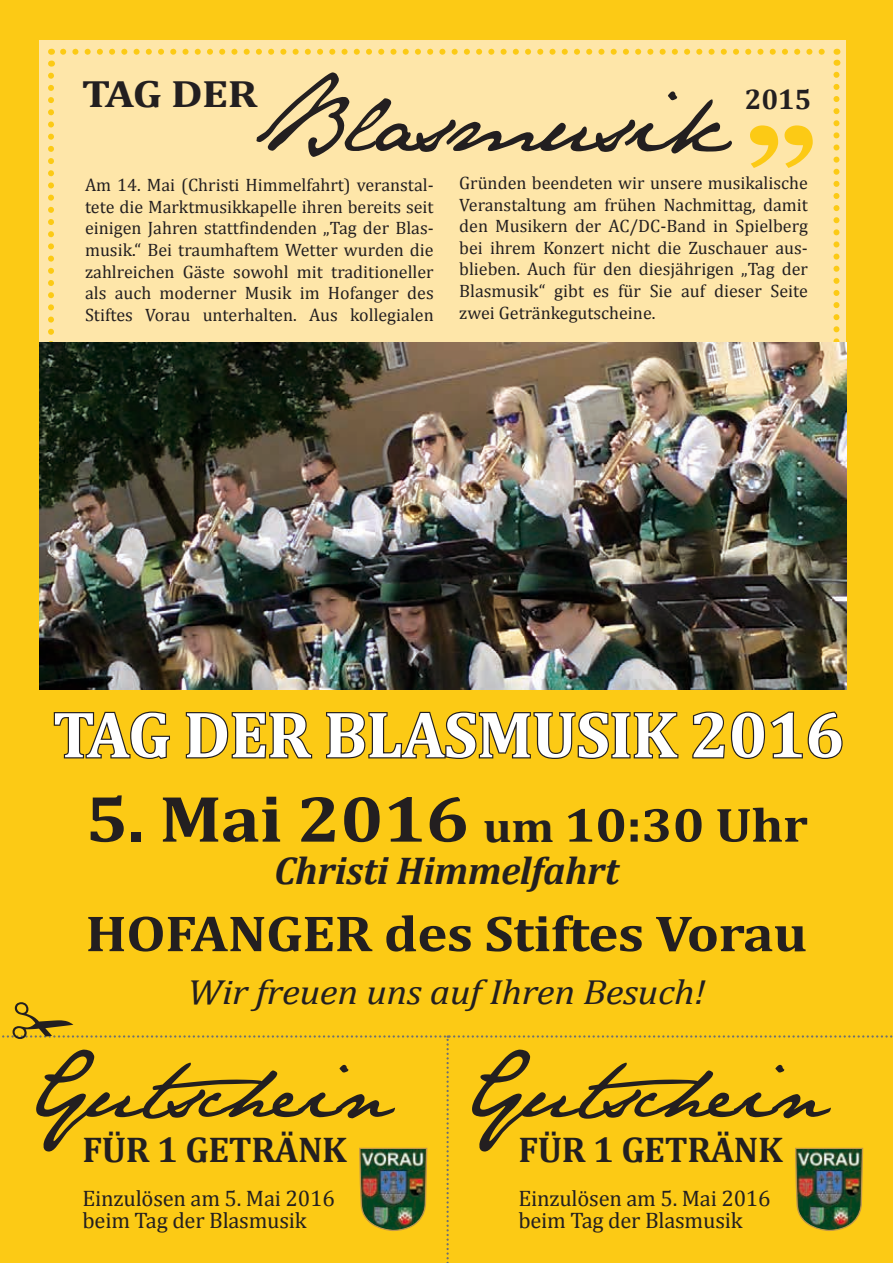
<style>
.page{position:relative;width:893px;height:1263px;background:#fcca15}
.page>*{position:absolute;margin:0;border:0;box-sizing:border-box;transform-origin:0 0}
.t1{font:89.25px "Jane Austen";letter-spacing:-.01em;color:#231f20;scale:.91 1}
.t2{font:78px "Jane Austen";letter-spacing:-.01em;color:#231f20}
.t3{font:700 66.15px "Cambria";letter-spacing:-.01em;color:#231f20;scale:1.11 1}
.t4{font:700 66px "Cambria";letter-spacing:-.01em;color:#fff}
.t5{font:700 51.3px "Cambria";letter-spacing:-.01em;color:#231f20;scale:1.11 1}
.t6{font:italic 700 39px "Cambria";letter-spacing:-.01em;color:#231f20}
.t7{font:700 38.25px "Cambria";letter-spacing:.04em;color:#231f20;scale:1.18 1}
.t8{font:700 36px "Cambria";letter-spacing:-.01em;color:#231f20}
.t9{font:italic 35.1px "Cambria";letter-spacing:-.01em;color:#231f20;scale:1.11 1}
.t10{font:700 28.5px "Cambria";color:#231f20}
.t11{font:22.5px/22.5px "Cambria";letter-spacing:-.01em;color:#231f20}
.t12{font:18px/21.6px "Cambria";color:#231f20;text-align:justify}
.s1{font-size:43.2px}
.s2{font-size:48.6px}
</style>
<div class="page">
<div style="left:40px;top:40px;width:806px;height:355px;background:#fee6a9"></div>
<svg style="left:833px;top:75px;width:6px;height:267px"></svg>
<svg style="left:53px;top:711px;width:117px;height:48px"></svg>
<svg style="left:185px;top:712px;width:128px;height:47px"></svg>
<svg style="left:326px;top:711px;width:353px;height:48px"></svg>
<svg style="left:692px;top:711px;width:151px;height:48px"></svg>
<svg style="left:750px;top:125px;width:63px;height:43px"></svg>
<svg style="left:63px;top:49px;width:762px;height:6px"></svg>
<svg style="left:836px;top:49px;width:1px;height:17px"></svg>
<svg style="left:48px;top:76px;width:6px;height:266px"></svg>
<img style="left:40px;top:342px;width:806px;height:348px">
<svg style="left:2px;top:1035px;width:891px;height:228px"></svg>
<h1 class="t1" style="left:248px;top:68px;width:534px">Blasmusik</h1>
<p class="t12" style="left:459px;top:172px;width:350px">Gründen beendeten wir unsere musikalische Veranstaltung am frühen Nachmittag, damit den Musikern der AC/DC-Band in Spielberg bei ihrem Konzert nicht die Zuschauer aus&shy;blieben. Auch für den diesjährigen „Tag der Blasmusik“ gibt es für Sie auf dieser Seite zwei Getränkegutscheine.</p>
<h3 class="t7" style="left:82px;top:70px;width:151px">TAG DER</h3>
<h3 class="t10" style="left:745px;top:82px;width:68px">2015</h3>
<p class="t12" style="left:85px;top:174px;width:350px">Am 14. Mai (Christi Himmelfahrt) veranstal&shy;tete die Marktmusikkapelle ihren bereits seit einigen Jahren stattfindenden „Tag der Blas&shy;musik.“ Bei traumhaftem Wetter wurden die zahlreichen Gäste sowohl mit traditioneller als auch moderner Musik im Hofanger des Stiftes Vorau unterhalten. Aus kollegialen</p>
<h3 class="t4" style="left:53px;top:694px;width:793px">TAG DER BLASMUSIK 2016</h3>
<h3 class="t3" style="left:85px;top:779px;width:653px">5. MAI 2016 <span class="s1">UM</span> <span class="s2">10:30 UHR</span></h3>
<h3 class="t6" style="left:274px;top:846px;width:346px">Christi Himmelfahrt</h3>
<h3 class="t5" style="left:86px;top:902px;width:68px">HOFA</h3>
<h3 class="t5" style="left:228px;top:902px;width:523px">NGER DES STIFTES VORAU</h3>
<h3 class="t9" style="left:187px;top:970px;width:468px">Wir freuen uns auf Ihren Besuch!</h3>
<h2 class="t2" style="left:29px;top:1044px;width:362px">Gutschein</h2>
<h2 class="t2" style="left:464px;top:1044px;width:362px">Gutschein</h2>
<h3 class="t8" style="left:82px;top:1128px;width:266px">FÜR 1 GETRÄNK</h3>
<p class="t11" style="left:82px;top:1187px;width:254px">Einzulösen am 5. Mai 2016 beim Tag der Blasmusik</p>
<h3 class="t8" style="left:518px;top:1128px;width:266px">FÜR 1 GETRÄNK</h3>
<p class="t11" style="left:518px;top:1187px;width:254px">Einzulösen am 5. Mai 2016 beim Tag der Blasmusik</p>
</div>
